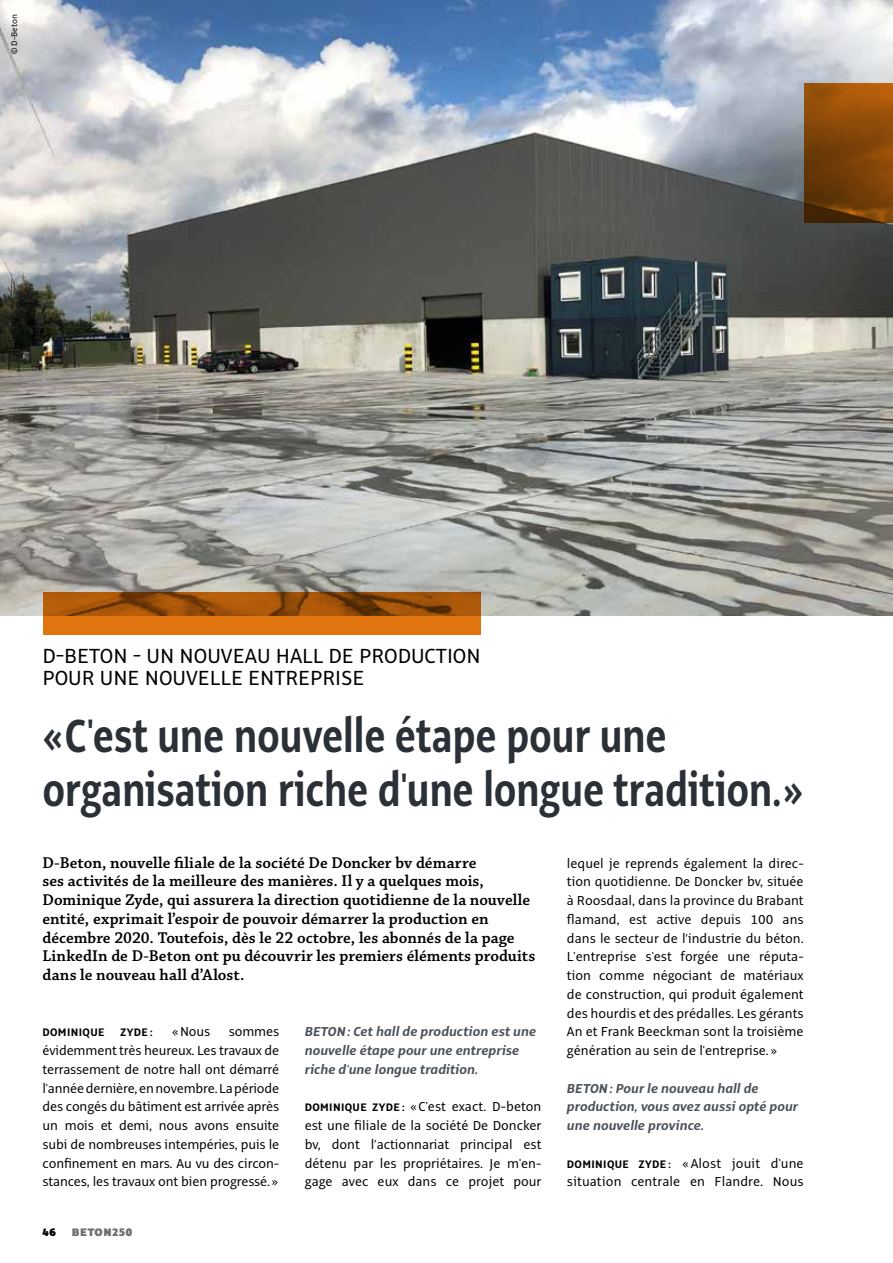
<style>
.page{position:relative;width:893px;height:1263px;background:#fff}
.page>*{position:absolute;margin:0;border:0;box-sizing:border-box;transform-origin:0 0}
.t1{font:700 51px/54px "Alto Pro";letter-spacing:-.01em;color:#2b3037;scale:.8 1}
.t2{font:22.5px/22.5px "Alto Pro";color:#000}
.t3{font:600 16.5px/18.8px "Chaparral Pro";color:#000}
.t4{font:14.25px/18.8px "Alto Pro";color:#000;text-align:justify}
.t5{font:italic 700 14.25px/18.8px "Alto Pro";letter-spacing:.005em;color:#4b5159}
.t6{font:700 12px "Alto Pro";letter-spacing:.03em;color:#000}
.t7{font:900 12px "Alto Pro";letter-spacing:.04em;color:#706f6f}
.t8{font:900 12px "Alto Pro";color:#000}
.t9{font:9px "Alto Pro";color:#000}
.s1{font-weight:700;font-size:12px}
</style>
<div class="page">
<img style="left:0;top:0;width:893px;height:615px">
<svg style="left:43px;top:592px;width:437px;height:43px;background:#b75e0a"></svg>
<svg style="left:804px;top:84px;width:89px;height:139px;background:#7f4308"></svg>
<p class="t9" style="left:9px;top:54px;width:41px;rotate:-90deg">© D-Beton</p>
<h2 class="t2" style="left:43px;top:644px;width:440px">D-BETON - UN NOUVEAU HALL DE PRODUCTION<br>POUR UNE NOUVELLE ENTREPRISE</h2>
<h1 class="t1" style="left:43px;top:709px;width:953px">«C'est une nouvelle étape pour une organisation riche d'une longue tradition.»</h1>
<p class="t3" style="left:43px;top:853px;width:494px">D-Beton, nouvelle filiale de la société De Doncker bv démarre<br>ses activités de la meilleure des manières. Il y a quelques mois, Dominique Zyde, qui assurera la direction quotidienne de la nouvelle entité, exprimait l’espoir de pouvoir démarrer la production en décembre 2020. Toutefois, dès le 22 octobre, les abonnés de la page LinkedIn de D-Beton ont pu découvrir les premiers éléments produits dans le nouveau hall d’Alost.</p>
<p class="t4" style="left:567px;top:854px;width:238px">lequel je reprends également la direc&shy;tion quotidienne. De Doncker bv, située à Roosdaal, dans la province du Brabant flamand, est active depuis 100 ans dans le secteur de l’industrie du béton.<br>L'entreprise s'est forgée une réputa&shy;tion comme négociant de matériaux de construction, qui produit également des hourdis et des prédalles. Les gérants An et Frank Beeckman sont la troisième génération au sein de l'entreprise. »</p>
<p class="t5" style="left:567px;top:1079px;width:233px">BETON: Pour le nouveau hall de production, vous avez aussi opté pour une nouvelle province.</p>
<p class="t4" style="left:567px;top:1154px;width:238px"><span class="s1">DOMINIQUE ZYDE :</span> «Alost jouit d'une situation centrale en Flandre. Nous</p>
<p class="t4" style="left:43px;top:1022px;width:238px;text-indent:186px">sommes évidemment très heureux. Les travaux de terrassement de notre hall ont démarré l'année dernière, en novembre. La période des congés du bâtiment est arrivée après un mois et demi, nous avons ensuite subi de nombreuses intempéries, puis le confinement en mars. Au vu des circon&shy;stances, les travaux ont bien progressé.»</p>
<p class="t5" style="left:305px;top:1022px;width:233px">BETON: Cet hall de production est une nouvelle étape pour une entreprise riche d'une longue tradition.</p>
<p class="t6" style="left:43px;top:1025px;width:64px">DOMINIQUE</p>
<p class="t6" style="left:120px;top:1025px;width:34px">ZYDE :</p>
<p class="t4" style="left:172px;top:1022px;width:40px">«Nous</p>
<p class="t4" style="left:305px;top:1097px;width:238px"><span class="s1">DOMINIQUE ZYDE :</span> «C'est exact. D-beton est une filiale de la société De Doncker bv, dont l’actionnariat principal est détenu par les propriétaires. Je m'en&shy;gage avec eux dans ce projet pour</p>
<p class="t8" style="left:43px;top:1224px;width:15px">46</p>
<p class="t7" style="left:72px;top:1224px;width:62px">BETON250</p>
</div>
